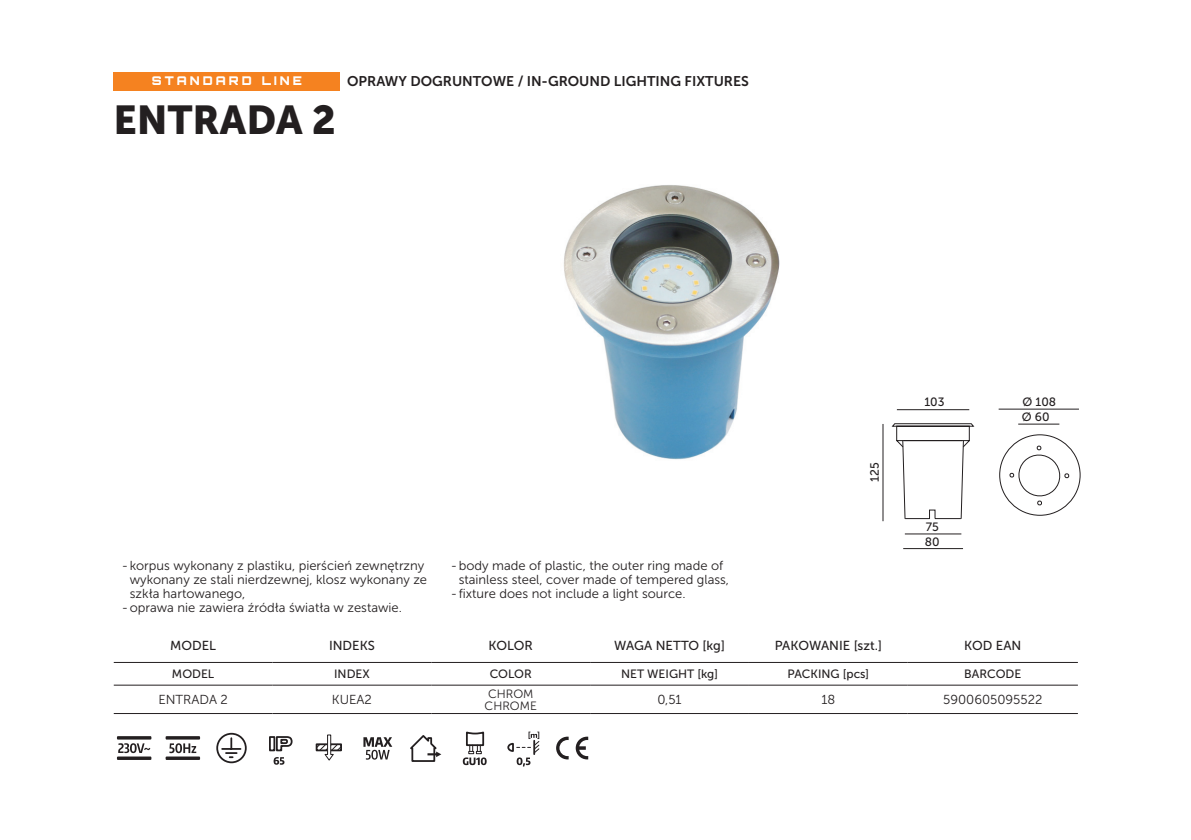
<style>
.page{position:relative;width:1191px;height:840px;background:#fff}
.page>*{position:absolute;margin:0;border:0;box-sizing:border-box;transform-origin:0 0}
.t1{font:40px "Museo Sans 900";color:#231f20}
.t2{font:14px "Museo Sans 700";color:#231f20}
.t3{font:13px/14px "Museo Sans 300";color:#231f20}
.t4{font:13px "Museo Sans 500";color:#231f20}
.t5{font:12px/14.8px "Museo Sans 500";color:#231f20}
.t6{font:900 12px "Orbitron";letter-spacing:.25em;color:#fff}
.t7{font:12px/12px "Museo Sans 300";color:#231f20}
</style>
<div class="page">
<img style="left:564px;top:185px;width:216px;height:275px">
<div style="left:113px;top:72px;width:227px;height:18px;background:#f58220"></div>
<svg style="left:114px;top:662px;width:964px;height:24px"></svg>
<div style="left:272px;top:662px;width:159px;height:22px;background:#fff"></div>
<hr style="left:114px;top:661px;width:158px;height:1px;background:#231f20">
<hr style="left:431px;top:661px;width:159px;height:1px;background:#231f20">
<hr style="left:590px;top:661px;width:159px;height:1px;background:#231f20">
<hr style="left:749px;top:661px;width:158px;height:1px;background:#231f20">
<hr style="left:272px;top:661px;width:159px;height:1px;background:#231f20">
<hr style="left:907px;top:661px;width:171px;height:1px;background:#231f20">
<hr style="left:114px;top:684px;width:158px;height:1px;background:#231f20">
<hr style="left:431px;top:684px;width:159px;height:1px;background:#231f20">
<hr style="left:590px;top:684px;width:159px;height:1px;background:#231f20">
<hr style="left:749px;top:684px;width:158px;height:1px;background:#231f20">
<hr style="left:907px;top:684px;width:171px;height:1px;background:#231f20">
<hr style="left:272px;top:684px;width:159px;height:1px;background:#231f20">
<hr style="left:114px;top:712px;width:158px;height:1px;background:#231f20">
<hr style="left:272px;top:712px;width:159px;height:1px;background:#231f20">
<hr style="left:431px;top:712px;width:159px;height:1px;background:#231f20">
<hr style="left:590px;top:712px;width:159px;height:1px;background:#231f20">
<hr style="left:749px;top:712px;width:158px;height:1px;background:#231f20">
<hr style="left:907px;top:712px;width:171px;height:1px;background:#231f20">
<svg style="left:118px;top:743px;width:32px;height:9px"></svg>
<div style="left:117px;top:735px;width:34px;height:4px;border:2px solid #231f20"></div>
<div style="left:117px;top:756px;width:34px;height:3px;border:2px solid #231f20"></div>
<div style="left:166px;top:735px;width:34px;height:4px;border:2px solid #231f20"></div>
<div style="left:166px;top:756px;width:34px;height:3px;border:2px solid #231f20"></div>
<svg style="left:169px;top:743px;width:27px;height:9px"></svg>
<svg style="left:216px;top:732px;width:31px;height:31px"></svg>
<svg style="left:269px;top:736px;width:24px;height:28px"></svg>
<svg style="left:315px;top:734px;width:27px;height:26px"></svg>
<svg style="left:363px;top:737px;width:29px;height:22px"></svg>
<svg style="left:410px;top:735px;width:31px;height:27px"></svg>
<svg style="left:463px;top:731px;width:23px;height:33px"></svg>
<svg style="left:507px;top:731px;width:33px;height:35px"></svg>
<svg style="left:556px;top:736px;width:12px;height:23px"></svg>
<svg style="left:575px;top:736px;width:13px;height:23px"></svg>
<hr style="left:882px;top:423px;width:1px;height:98px;background:#231f20">
<svg style="left:891px;top:408px;width:188px;height:127px"></svg>
<div style="left:999px;top:434px;width:81px;height:81px;border:1px solid #231f20;border-radius:50%"></div>
<p class="t6" style="left:152px;top:73px;width:151px">STANDARD LINE</p>
<p class="t2" style="left:347px;top:73px;width:403px">OPRAWY DOGRUNTOWE / IN-GROUND LIGHTING FIXTURES</p>
<h1 class="t1" style="left:113px;top:97px;width:224px">ENTRADA 2</h1>
<p class="t3" style="left:122px;top:558px;width:304px">-korpus wykonany z plastiku, pierścień zewnętrzny</p>
<p class="t3" style="left:130px;top:572px;width:299px">wykonany ze stali nierdzewnej, klosz wykonany ze</p>
<p class="t3" style="left:130px;top:586px;width:117px">szkła hartowanego,</p>
<p class="t3" style="left:122px;top:600px;width:282px">-oprawa nie zawiera źródła światła w zestawie.</p>
<p class="t3" style="left:459px;top:558px;width:272px;text-indent:-8px">-body made of plastic, the outer ring made of stainless steel, cover made of tempered glass,</p>
<p class="t3" style="left:451px;top:586px;width:236px">- fixture does not include a light source.</p>
<p class="t5" style="left:867px;top:481px;width:21px;rotate:-90deg">125</p>
<p class="t5" style="left:924px;top:394px;width:22px">103</p>
<p class="t5" style="left:925px;top:519px;width:16px">75<br>80</p>
<p class="t5" style="left:1022px;top:394px;width:35px">Ø 108</p>
<p class="t5" style="left:1021px;top:409px;width:29px">Ø 60</p>
<p class="t4" style="left:170px;top:638px;width:47px">MODEL</p>
<p class="t4" style="left:329px;top:638px;width:47px">INDEKS</p>
<p class="t4" style="left:488px;top:638px;width:46px">KOLOR</p>
<p class="t4" style="left:614px;top:638px;width:112px">WAGA NETTO [kg]</p>
<p class="t4" style="left:774px;top:638px;width:109px">PAKOWANIE [szt.]</p>
<p class="t4" style="left:964px;top:638px;width:59px">KOD EAN</p>
<p class="t5" style="left:172px;top:666px;width:44px">MODEL</p>
<p class="t5" style="left:334px;top:666px;width:37px">INDEX</p>
<p class="t5" style="left:490px;top:666px;width:44px">COLOR</p>
<p class="t5" style="left:621px;top:666px;width:98px">NET WEIGHT [kg]</p>
<p class="t5" style="left:787px;top:666px;width:83px">PACKING [pcs]</p>
<p class="t5" style="left:964px;top:666px;width:59px">BARCODE</p>
<p class="t3" style="left:158px;top:692px;width:71px">ENTRADA 2</p>
<p class="t3" style="left:332px;top:692px;width:42px">KUEA2</p>
<p class="t7" style="left:484px;top:687px;width:54px">CHROM<br>CHROME</p>
<p class="t3" style="left:657px;top:692px;width:26px">0,51</p>
<p class="t3" style="left:821px;top:692px;width:15px">18</p>
<p class="t3" style="left:943px;top:692px;width:101px">5900605095522</p>
</div>
